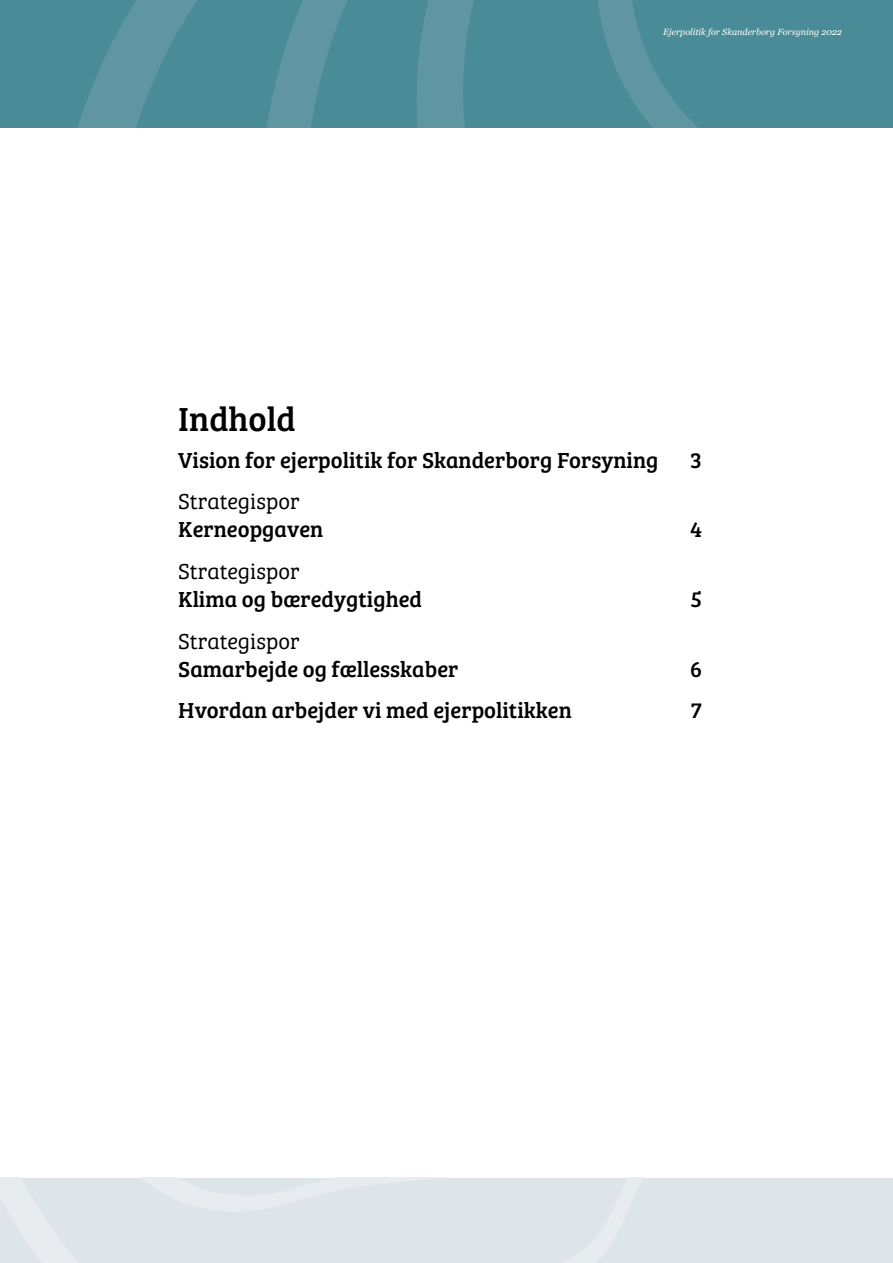
<style>
.page{position:relative;width:893px;height:1263px;background:#fff}
.page>*{position:absolute;margin:0;border:0;box-sizing:border-box;transform-origin:0 0}
.Brødtekst_overskrift{font:34.5px "Bree Serif";color:#000}
.t1{font:22.5px "Bree Serif";color:#000}
.t2{font:22.5px "Bree Serif Lt";color:#000}
.t3{font:italic 9px "Georgia";color:#fff}
</style>
<div class="page">
<svg style="left:0;top:0;width:211px;height:128px;background:#4f8e99"></svg>
<svg style="left:211px;top:0;width:134px;height:128px;background:#508f9a"></svg>
<svg style="left:345px;top:0;width:548px;height:128px;background:#4c8d98"></svg>
<div style="left:0;top:1178px;width:893px;height:85px;background:#dee5e8"></div>
<p class="t3" style="left:663px;top:26px;width:180px">Ejerpolitik for Skanderborg Forsyning 2022</p>
<p class="Brødtekst_overskrift" style="left:178px;top:392px;width:119px">Indhold</p>
<p class="t1" style="left:178px;top:443px;width:482px">Vision for ejerpolitik for Skanderborg Forsyning</p>
<p class="t1" style="left:691px;top:443px;width:13px">3</p>
<p class="t2" style="left:178px;top:485px;width:123px">Strategispor</p>
<p class="t1" style="left:178px;top:512px;width:147px">Kerneopgaven</p>
<p class="t1" style="left:690px;top:512px;width:13px">4</p>
<p class="t2" style="left:178px;top:555px;width:123px">Strategispor</p>
<p class="t1" style="left:178px;top:582px;width:245px">Klima og bæredygtighed</p>
<p class="t1" style="left:691px;top:582px;width:12px">5</p>
<p class="t2" style="left:178px;top:625px;width:123px">Strategispor</p>
<p class="t1" style="left:178px;top:652px;width:282px">Samarbejde og fællesskaber</p>
<p class="t1" style="left:690px;top:652px;width:13px">6</p>
<p class="t1" style="left:178px;top:693px;width:395px">Hvordan arbejder vi med ejerpolitikken</p>
<p class="t1" style="left:691px;top:693px;width:13px">7</p>
</div>
